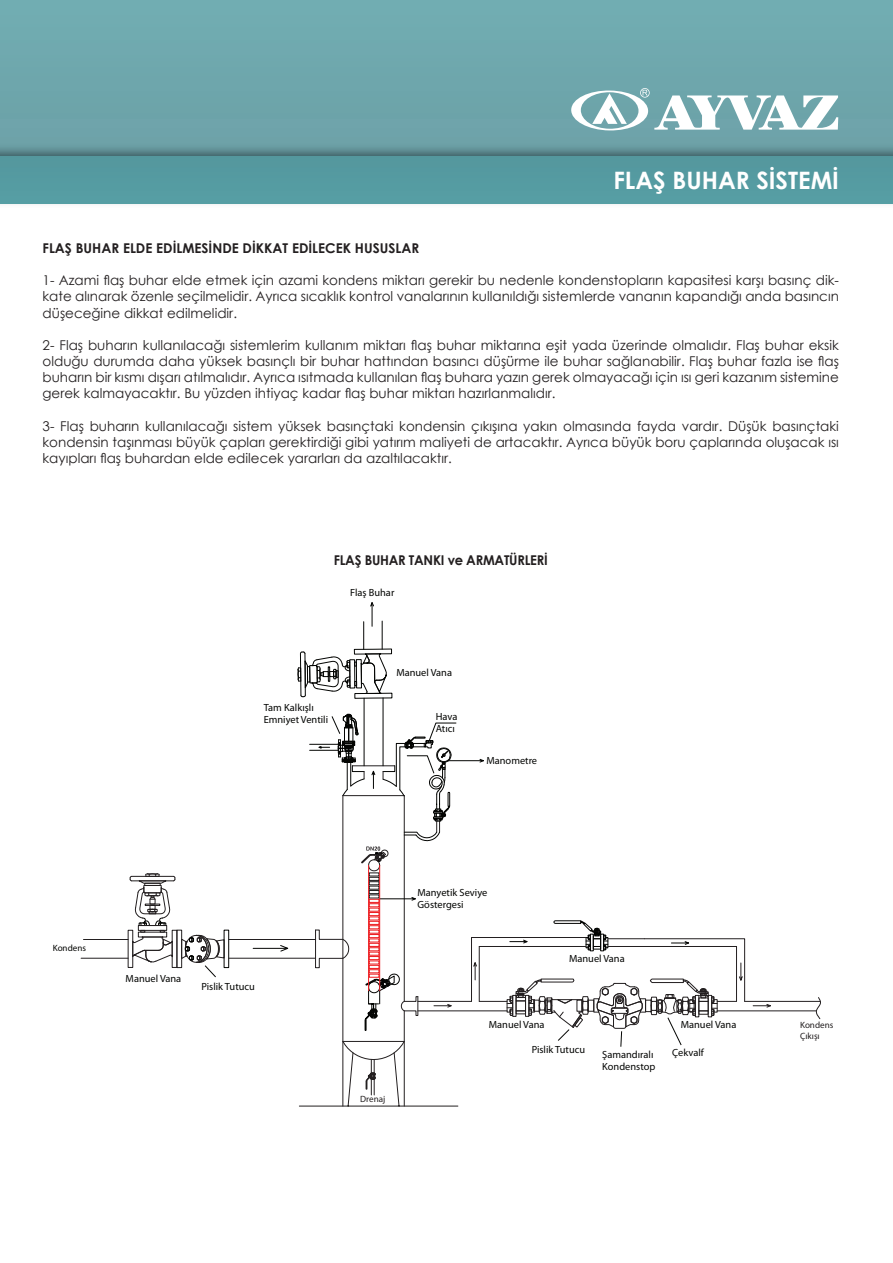
<style>
.page{position:relative;width:893px;height:1263px;background:#fff}
.page>*{position:absolute;margin:0;border:0;box-sizing:border-box;transform-origin:0 0}
.t1{font:700 24px "Century Gothic";color:#fff}
.t2{font:13.5px/16.2px "Century Gothic";color:#231f20;text-align:justify}
.t3{font:700 13.5px "Century Gothic";color:#231f20}
.t4{font:700 13.5px "Century Gothic";letter-spacing:-.02em;color:#231f20}
.t5{font:10.35px/12.5px "Myriad Pro";color:#040503}
.t6{font:9.15px/10.9px "Myriad Pro";color:#231f20}
.t7{font:9.15px "Myriad Pro";color:#040503}
</style>
<div class="page">
<div style="left:0;top:0;width:893px;height:144px;background:#6fa8ad"></div>
<img style="left:0;top:144px;width:893px;height:60px">
<svg style="left:571px;top:88px;width:267px;height:43px"></svg>
<hr style="left:342px;top:796px;width:1px;height:310px;background:#231f20">
<hr style="left:404px;top:796px;width:1px;height:205px;background:#231f20">
<hr style="left:404px;top:1011px;width:1px;height:95px;background:#231f20">
<hr style="left:471px;top:937px;width:115px;height:1px;background:#231f20">
<hr style="left:717px;top:1010px;width:99px;height:1px;background:#231f20">
<hr style="left:471px;top:937px;width:1px;height:64px;background:#231f20">
<hr style="left:418px;top:1010px;width:89px;height:1px;background:#231f20">
<hr style="left:418px;top:1001px;width:53px;height:1px;background:#231f20">
<svg style="left:815px;top:997px;width:6px;height:23px"></svg>
<hr style="left:745px;top:1001px;width:75px;height:1px;background:#231f20">
<div style="left:224px;top:930px;width:5px;height:38px;border:1px solid #040503"></div>
<svg style="left:433px;top:1004px;width:19px;height:4px"></svg>
<svg style="left:752px;top:1004px;width:19px;height:4px"></svg>
<svg style="left:315px;top:929px;width:35px;height:39px"></svg>
<hr style="left:229px;top:939px;width:87px;height:1px;background:#231f20">
<hr style="left:229px;top:958px;width:87px;height:1px;background:#231f20">
<hr style="left:83px;top:939px;width:45px;height:1px;background:#231f20">
<hr style="left:81px;top:958px;width:47px;height:1px;background:#231f20">
<svg style="left:252px;top:945px;width:37px;height:7px"></svg>
<svg style="left:299px;top:1040px;width:160px;height:67px"></svg>
<svg style="left:380px;top:896px;width:36px;height:5px"></svg>
<div style="left:369px;top:877px;width:10px;height:4px;border:1px solid #231f20"></div>
<div style="left:369px;top:881px;width:10px;height:4px;border:1px solid #231f20"></div>
<div style="left:369px;top:885px;width:10px;height:5px;border:1px solid #231f20"></div>
<div style="left:369px;top:890px;width:10px;height:4px;border:1px solid #231f20"></div>
<div style="left:369px;top:899px;width:10px;height:4px;border:1px solid #ed2225"></div>
<div style="left:369px;top:903px;width:10px;height:4px;border:1px solid #ed2225"></div>
<div style="left:369px;top:907px;width:10px;height:5px;border:1px solid #ed2225"></div>
<div style="left:369px;top:912px;width:10px;height:4px;border:1px solid #ed2225"></div>
<div style="left:369px;top:921px;width:10px;height:4px;border:1px solid #ed2225"></div>
<div style="left:369px;top:925px;width:10px;height:4px;border:1px solid #ed2225"></div>
<div style="left:369px;top:929px;width:10px;height:5px;border:1px solid #ed2225"></div>
<div style="left:369px;top:934px;width:10px;height:4px;border:1px solid #ed2225"></div>
<div style="left:369px;top:943px;width:10px;height:4px;border:1px solid #ed2225"></div>
<div style="left:369px;top:947px;width:10px;height:4px;border:1px solid #ed2225"></div>
<div style="left:369px;top:951px;width:10px;height:5px;border:1px solid #ed2225"></div>
<div style="left:369px;top:956px;width:10px;height:4px;border:1px solid #ed2225"></div>
<div style="left:369px;top:965px;width:10px;height:4px;border:1px solid #ed2225"></div>
<div style="left:369px;top:969px;width:10px;height:4px;border:1px solid #ed2225"></div>
<svg style="left:364px;top:973px;width:55px;height:59px"></svg>
<hr style="left:379px;top:865px;width:1px;height:126px;background:#ee1f23">
<hr style="left:368px;top:865px;width:1px;height:126px;background:#ee1f23">
<hr style="left:383px;top:698px;width:1px;height:68px;background:#040503">
<hr style="left:364px;top:698px;width:1px;height:68px;background:#040503">
<svg style="left:297px;top:602px;width:96px;height:97px"></svg>
<svg style="left:310px;top:714px;width:174px;height:158px"></svg>
<svg style="left:473px;top:920px;width:272px;height:127px"></svg>
<svg style="left:129px;top:873px;width:96px;height:105px"></svg>
<h1 class="t1" style="left:613px;top:162px;width:227px">FLAŞ BUHAR SİSTEMİ</h1>
<p class="t3" style="left:43px;top:238px;width:378px">FLAŞ BUHAR ELDE EDİLMESİNDE DİKKAT EDİLECEK HUSUSLAR</p>
<p class="t2" style="left:43px;top:272px;width:798px">1- Azami flaş buhar elde etmek için azami kondens miktarı gerekir bu nedenle kondenstopların kapasitesi karşı basınç dik&shy;kate alınarak özenle seçilmelidir. Ayrıca sıcaklık kontrol vanalarının kullanıldığı sistemlerde vananın kapandığı anda basıncın düşeceğine dikkat edilmelidir.</p>
<p class="t2" style="left:43px;top:337px;width:798px">2- Flaş buharın kullanılacağı sistemlerim kullanım miktarı flaş buhar miktarına eşit yada üzerinde olmalıdır. Flaş buhar eksik olduğu durumda daha yüksek basınçlı bir buhar hattından basıncı düşürme ile buhar sağlanabilir. Flaş buhar fazla ise flaş buharın bir kısmı dışarı atılmalıdır. Ayrıca ısıtmada kullanılan flaş buhara yazın gerek olmayacağı için ısı geri kazanım sistemine gerek kalmayacaktır. Bu yüzden ihtiyaç kadar flaş buhar miktarı hazırlanmalıdır.</p>
<p class="t2" style="left:43px;top:417px;width:798px">3- Flaş buharın kullanılacağı sistem yüksek basınçtaki kondensin çıkışına yakın olmasında fayda vardır. Düşük basınçtaki kondensin taşınması büyük çapları gerektirdiği gibi yatırım maliyeti de artacaktır. Ayrıca büyük boru çaplarında oluşacak ısı kayıpları flaş buhardan elde edilecek yararları da azaltılacaktır.</p>
<p class="t4" style="left:334px;top:550px;width:215px">FLAŞ BUHAR TANKI ve ARMATÜRLERİ</p>
<p class="t5" style="left:350px;top:586px;width:46px">Flaş Buhar</p>
<p class="t5" style="left:264px;top:701px;width:66px">Tam Kalkışlı<br>Emniyet Ventili</p>
<p class="t5" style="left:396px;top:666px;width:57px">Manuel Vana</p>
<p class="t5" style="left:436px;top:710px;width:23px">Hava<br>Atıcı</p>
<p class="t5" style="left:486px;top:754px;width:52px">Manometre</p>
<p class="t7" style="left:53px;top:942px;width:35px">Kondens</p>
<p class="t5" style="left:126px;top:972px;width:57px">Manuel Vana</p>
<p class="t5" style="left:201px;top:980px;width:55px">Pislik Tutucu</p>
<p class="t6" style="left:360px;top:1093px;width:27px">Drenaj</p>
<p class="t5" style="left:418px;top:886px;width:71px">Manyetik Seviye<br>Göstergesi</p>
<p class="t5" style="left:569px;top:952px;width:57px">Manuel Vana</p>
<p class="t5" style="left:489px;top:1018px;width:57px">Manuel Vana</p>
<p class="t5" style="left:532px;top:1043px;width:55px">Pislik Tutucu</p>
<p class="t5" style="left:602px;top:1048px;width:55px">Şamandıralı<br>Kondenstop</p>
<p class="t5" style="left:681px;top:1018px;width:57px">Manuel Vana</p>
<p class="t5" style="left:672px;top:1046px;width:33px">Çekvalf</p>
<p class="t6" style="left:800px;top:1020px;width:35px">Kondens<br>Çıkışı</p>
</div>
